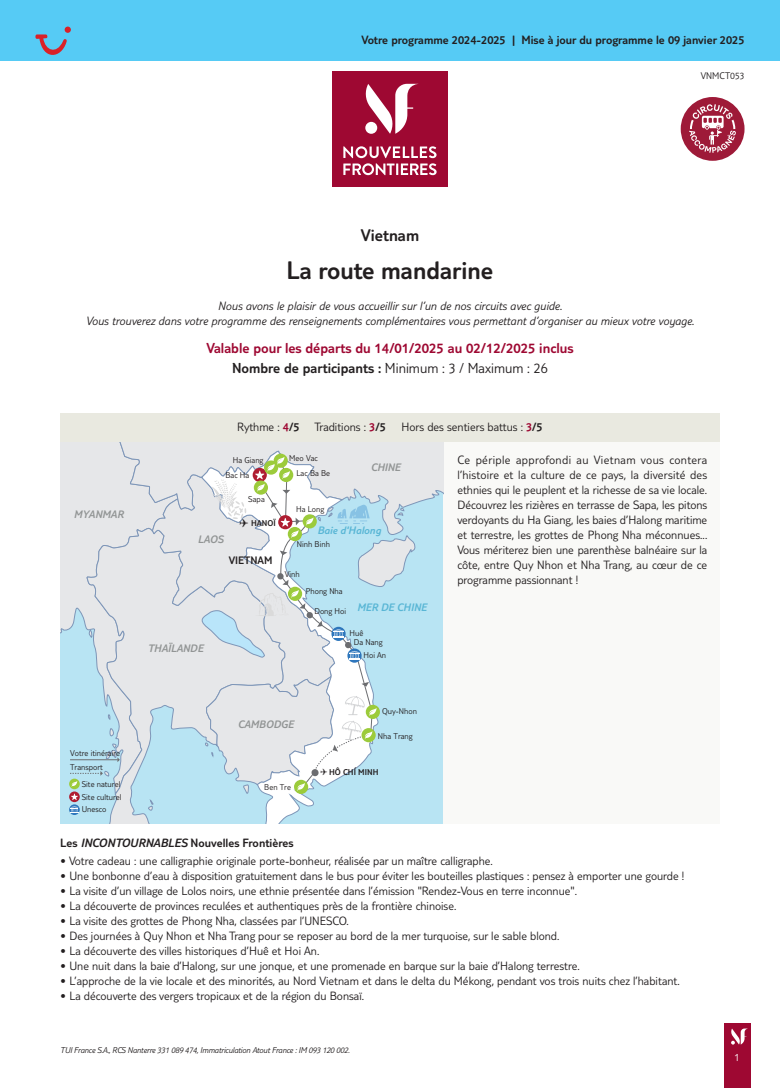
<style>
.page{position:relative;width:780px;height:1088px;background:#fff}
.page>*{position:absolute;margin:0;border:0;box-sizing:border-box;transform-origin:0 0}
.t1{font:300 26.25px "TUI Type";color:#231f20}
.t2{font:300 17.5px "TUI Type";color:#231f20}
.t3{font:300 15px/19.8px "TUI Type";color:#9e0832;text-align:center}
.t4{font:300 12.5px/15px "TUI Type";color:#231f20;text-align:justify}
.t5{font:italic 300 12.5px/15px "TUI Type";color:#231f20;text-align:center}
.t6{font:300 12.5px "TUI Type";color:#231f20}
.t7{font:italic 300 11.25px "TUI Type";color:#929595}
.t8{font:italic 300 11.25px "TUI Type";color:#59b6d5}
.t9{font:300 11.25px "TUI Type";color:#231f20}
.t10{font:300 11.25px "TUI Type";color:#fff}
.t11{font:300 10px "TUI Type";color:#231f20}
.t12{font:300 8.75px/12.9px "TUI Type";color:#231f20}
.t13{font:italic 300 8.75px "TUI Type";letter-spacing:-.02em;color:#231f20}
.t14{font:300 8.75px "TUI Type";color:#231f20}
.s1{color:#231f20}
.s2{color:#9e0832}
.s3{font-style:inherit}
.s4{font-style:italic}
</style>
<div class="page">
<div style="left:724px;top:1023px;width:26px;height:65px;background:#9e0832"></div>
<svg style="left:731px;top:1028px;width:17px;height:16px"></svg>
<div style="left:60px;top:441px;width:659px;height:383px;background:#f9f9f7"></div>
<div style="left:0;top:0;width:780px;height:60px;background:#56cbf5"></div>
<div style="left:332px;top:72px;width:115px;height:115px;background:#9e0832"></div>
<svg style="left:343px;top:146px;width:93px;height:29px"></svg>
<svg style="left:365px;top:84px;width:52px;height:50px"></svg>
<svg style="left:60px;top:441px;width:10px;height:354px;background:#d0e5ed"></svg>
<svg style="left:87px;top:813px;width:114px;height:11px"></svg>
<svg style="left:201px;top:813px;width:178px;height:11px;background:#bde5f3"></svg>
<div style="left:69px;top:804px;width:11px;height:11px;background:#2e76bc;border-radius:50%"></div>
<svg style="left:70px;top:441px;width:373px;height:372px;background:#d3e3e9"></svg>
<div style="left:60px;top:413px;width:659px;height:28px;background:#e9e9e0"></div>
<svg style="left:35px;top:27px;width:36px;height:28px"></svg>
<div style="left:680px;top:97px;width:64px;height:64px;background:#9e1a38;border-radius:50%"></div>
<svg style="left:689px;top:104px;width:47px;height:49px"></svg>
<p class="t6" style="left:361px;top:33px;width:384px">Votre programme 2024-2025 | Mise à jour du programme le 09 janvier 2025</p>
<p class="t11" style="left:700px;top:70px;width:45px">VNMCT053</p>
<h2 class="t2" style="left:361px;top:225px;width:60px">Vietnam</h2>
<h1 class="t1" style="left:286px;top:255px;width:208px">La route mandarine</h1>
<p class="t5" style="left:86px;top:298px;width:610px">Nous avons le plaisir de vous accueillir sur l’un de nos circuits avec guide.<br>Vous trouverez dans votre programme des renseignements complémentaires vous permettant d’organiser au mieux votre voyage.</p>
<p class="t3" style="left:206px;top:338px;width:368px">Valable pour les départs du 14/01/2025 au 02/12/2025 inclus<br><span class="s1">Nombre de participants :</span> <span class="s1">Minimum : 3 / Maximum : 26</span></p>
<p class="t7" style="left:74px;top:508px;width:51px">MYANMAR</p>
<p class="t12" style="left:70px;top:746px;width:52px;line-height:13.6px">Votre itinéraire<br>Transport</p>
<p class="t12" style="left:82px;top:777px;width:41px">Site naturel<br>Site culturel<br>Unesco</p>
<p class="t4" style="left:237px;top:419px;width:150px">Rythme : <span class="s2">4</span><span class="s3">/5</span> Traditions : <span class="s2">3</span><span class="s3">/5</span></p>
<p class="t4" style="left:401px;top:419px;width:143px">Hors des sentiers battus : <span class="s2">3</span><span class="s3">/5</span></p>
<p class="t12" style="left:225px;top:452px;width:39px;line-height:15.1px;text-indent:7px">Ha Giang<br>Bac Ha</p>
<p class="t12" style="left:248px;top:492px;width:18px">Sapa</p>
<p class="t7" style="left:198px;top:533px;width:27px">LAOS</p>
<p class="t14" style="left:239px;top:518px;width:38px">✈ HANOÏ</p>
<p class="t9" style="left:229px;top:553px;width:45px">VIETNAM</p>
<p class="t7" style="left:148px;top:642px;width:57px">THAÏLANDE</p>
<p class="t12" style="left:296px;top:451px;width:35px;line-height:14.9px;text-indent:-7px">Meo Vac<br>Lac Ba Be</p>
<p class="t7" style="left:371px;top:461px;width:31px">CHINE</p>
<p class="t12" style="left:296px;top:502px;width:30px">Ha Long</p>
<p class="t12" style="left:297px;top:538px;width:35px">Ninh Binh</p>
<p class="t12" style="left:285px;top:568px;width:16px">Vinh</p>
<p class="t12" style="left:306px;top:584px;width:38px">Phong Nha</p>
<p class="t8" style="left:317px;top:523px;width:65px">Baie d'Halong</p>
<p class="t8" style="left:357px;top:600px;width:71px">MER DE CHINE</p>
<p class="t12" style="left:349px;top:626px;width:15px">Huê</p>
<p class="t12" style="left:363px;top:648px;width:24px">Hoi An</p>
<p class="t12" style="left:314px;top:605px;width:33px">Dong Hoi</p>
<p class="t12" style="left:354px;top:635px;width:30px">Da Nang</p>
<p class="t7" style="left:238px;top:717px;width:57px">CAMBODGE</p>
<p class="t12" style="left:264px;top:780px;width:28px">Ben Tre</p>
<p class="t12" style="left:382px;top:705px;width:36px">Quy-Nhon</p>
<p class="t12" style="left:378px;top:729px;width:36px">Nha Trang</p>
<p class="t14" style="left:320px;top:767px;width:59px">✈ HÔ CHÍ MINH</p>
<p class="t4" style="left:457px;top:452px;width:251px">Ce périple approfondi au Vietnam vous contera l’histoire et la culture de ce pays, la diversité des ethnies qui le peuplent et la richesse de sa vie locale.<br>Découvrez les rizières en terrasse de Sapa, les pitons verdoyants du Ha Giang, les baies d’Halong maritime et terrestre, les grottes de Phong Nha méconnues...<br>Vous mériterez bien une parenthèse balnéaire sur la côte, entre Quy Nhon et Nha Trang, au cœur de ce programme passionnant !</p>
<p class="t6" style="left:60px;top:835px;width:235px">Les <span class="s4">INCONTOURNABLES</span> Nouvelles Frontières</p>
<p class="t4" style="left:60px;top:853px;width:434px">• Votre cadeau : une calligraphie originale porte-bonheur, réalisée par un maître calligraphe.</p>
<p class="t4" style="left:60px;top:868px;width:625px">• Une bonbonne d’eau à disposition gratuitement dans le bus pour éviter les bouteilles plastiques : pensez à emporter une gourde !</p>
<p class="t4" style="left:60px;top:883px;width:518px">• La visite d’un village de Lolos noirs, une ethnie présentée dans l’émission "Rendez-Vous en terre inconnue".</p>
<p class="t4" style="left:60px;top:898px;width:397px">• La découverte de provinces reculées et authentiques près de la frontière chinoise.</p>
<p class="t4" style="left:60px;top:913px;width:290px">• La visite des grottes de Phong Nha, classées par l’UNESCO.</p>
<p class="t4" style="left:60px;top:928px;width:500px">• Des journées à Quy Nhon et Nha Trang pour se reposer au bord de la mer turquoise, sur le sable blond.</p>
<p class="t4" style="left:60px;top:943px;width:260px">• La découverte des villes historiques d’Huê et Hoi An.</p>
<p class="t4" style="left:60px;top:958px;width:521px">• Une nuit dans la baie d’Halong, sur une jonque, et une promenade en barque sur la baie d’Halong terrestre.</p>
<p class="t4" style="left:60px;top:973px;width:621px">• L’approche de la vie locale et des minorités, au Nord Vietnam et dans le delta du Mékong, pendant vos trois nuits chez l’habitant.</p>
<p class="t4" style="left:60px;top:988px;width:305px">• La découverte des vergers tropicaux et de la région du Bonsaï.</p>
<p class="t13" style="left:60px;top:1045px;width:291px">TUI France S.A., RCS Nanterre 331 089 474, Immatriculation Atout France : IM 093 120 002.</p>
<p class="t10" style="left:734px;top:1050px;width:7px">1</p>
</div>
